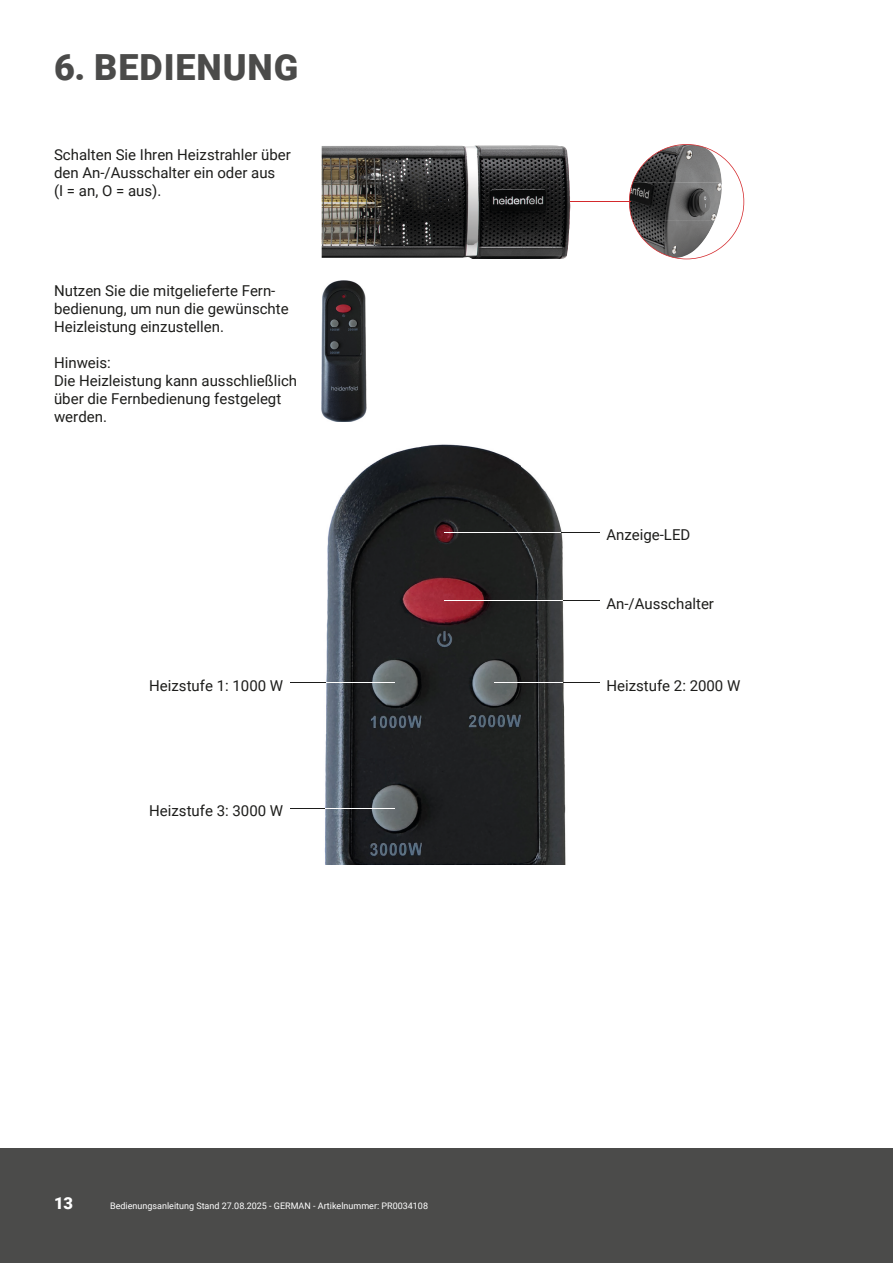
<style>
.page{position:relative;width:893px;height:1263px;background:#fff}
.page>*{position:absolute;margin:0;border:0;box-sizing:border-box;transform-origin:0 0}
.t1{font:900 36px "Roboto";letter-spacing:.025em;color:#4b4b4a}
.t2{font:900 16.5px "Roboto";color:#fff}
.t3{font:15px/18px "Roboto";color:#1d1d1b}
.t4{font:9px "Roboto";color:#fff}
</style>
<div class="page">
<div style="left:0;top:1148px;width:893px;height:115px;background:#4b4b4a"></div>
<img style="left:324px;top:444px;width:242px;height:420px">
<img style="left:322px;top:145px;width:248px;height:114px">
<svg style="left:629px;top:144px;width:115px;height:115px"></svg>
<hr style="left:570px;top:201px;width:60px;height:1px;background:#d4292c">
<img style="left:322px;top:280px;width:44px;height:142px">
<hr style="left:497px;top:600px;width:103px;height:1px;background:#1d1d1b">
<hr style="left:514px;top:682px;width:86px;height:1px;background:#1d1d1b">
<hr style="left:290px;top:682px;width:85px;height:1px;background:#1d1d1b">
<hr style="left:290px;top:808px;width:85px;height:1px;background:#1d1d1b">
<hr style="left:497px;top:532px;width:103px;height:1px;background:#1d1d1b">
<hr style="left:444px;top:600px;width:118px;height:1px;background:#fff">
<hr style="left:495px;top:682px;width:68px;height:1px;background:#fff">
<hr style="left:327px;top:682px;width:68px;height:1px;background:#fff">
<hr style="left:326px;top:808px;width:69px;height:1px;background:#fff">
<hr style="left:444px;top:532px;width:117px;height:1px;background:#fff">
<h1 class="t1" style="left:54px;top:42px;width:246px">6. BEDIENUNG</h1>
<p class="t3" style="left:54px;top:145px;width:238px">Schalten Sie Ihren Heizstrahler über den An-/Ausschalter ein oder aus<br>(I = an, O = aus).</p>
<p class="t3" style="left:54px;top:281px;width:236px">Nutzen Sie die mitgelieferte Fern&shy;bedienung, um nun die gewünschte<br>Heizleistung einzustellen.</p>
<p class="t3" style="left:54px;top:353px;width:245px">Hinweis:<br>Die Heizleistung kann ausschließlich über die Fernbedienung festgelegt werden.</p>
<p class="t3" style="left:606px;top:525px;width:86px">Anzeige-LED</p>
<p class="t3" style="left:606px;top:594px;width:109px">An-/Ausschalter</p>
<p class="t3" style="left:149px;top:676px;width:136px">Heizstufe 1: 1000 W</p>
<p class="t3" style="left:606px;top:676px;width:136px">Heizstufe 2: 2000 W</p>
<p class="t3" style="left:149px;top:801px;width:136px">Heizstufe 3: 3000 W</p>
<p class="t2" style="left:54px;top:1191px;width:21px">13</p>
<p class="t4" style="left:110px;top:1199px;width:319px">Bedienungsanleitung Stand 27.08.2025 - GERMAN - Artikelnummer: PR0034108</p>
</div>
